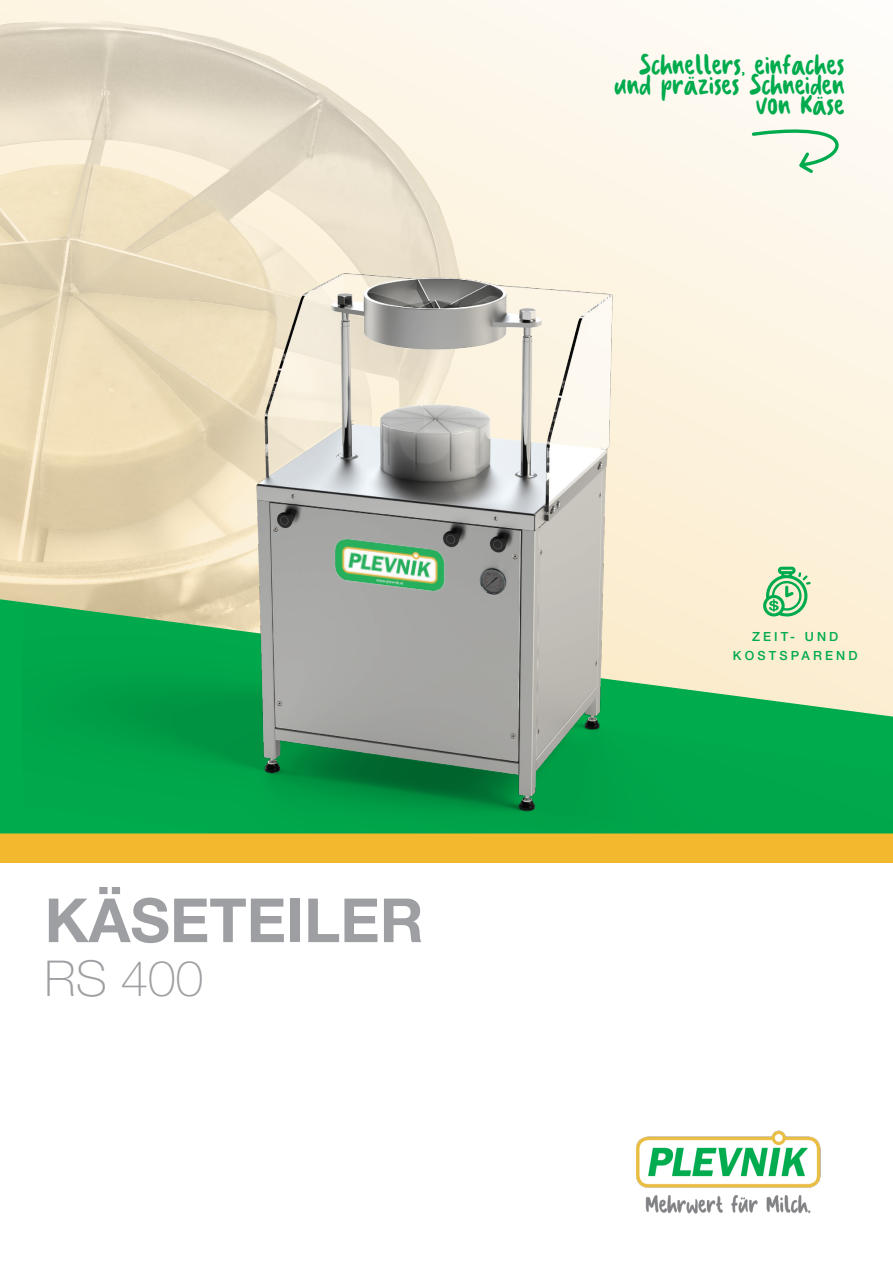
<style>
.page{position:relative;width:893px;height:1263px;background:#fff}
.page>*{position:absolute;margin:0;border:0;box-sizing:border-box;transform-origin:0 0}
.t1{font:700 60.9px "Helvetica Neue LT Pro";color:#9d9fa2}
.t2{font:100 49.5px "Helvetica Neue LT Pro";color:#9d9fa2}
.t3{font:28.5px/20.4px "Sookie";color:#00ab4d;text-align:right}
.t4{font:500 12.6px "Helvetica Neue LT Pro";letter-spacing:.25em;color:#00ab4d}
</style>
<div class="page">
<svg style="left:490px;top:0;width:403px;height:599px;fill:#fdf6e7"></svg>
<svg style="left:750px;top:127px;width:103px;height:49px"></svg>
<div style="left:0;top:833px;width:893px;height:29px;background:#f2b92f"></div>
<img style="left:0;top:0;width:490px;height:599px">
<div style="left:0;top:599px;width:22px;height:234px;background:#00ab4d"></div>
<img style="left:22px;top:599px;width:871px;height:234px">
<img style="left:240px;top:242px;width:385px;height:579px">
<img style="left:334px;top:533px;width:115px;height:63px">
<svg style="left:763px;top:567px;width:48px;height:52px;background:#a1d6a4"></svg>
<img style="left:636px;top:1130px;width:185px;height:84px">
<p class="t3" style="left:615px;top:54px;width:232px">Schnellers, einfaches und präzises Schneiden von Käse</p>
<p class="t1" style="left:45px;top:883px;width:381px">KÄSETEILER</p>
<p class="t2" style="left:45px;top:950px;width:160px">RS 400</p>
<p class="t4" style="left:752px;top:629px;width:88px">ZEIT- UND</p>
<p class="t4" style="left:733px;top:648px;width:126px">KOSTSPAREND</p>
</div>
